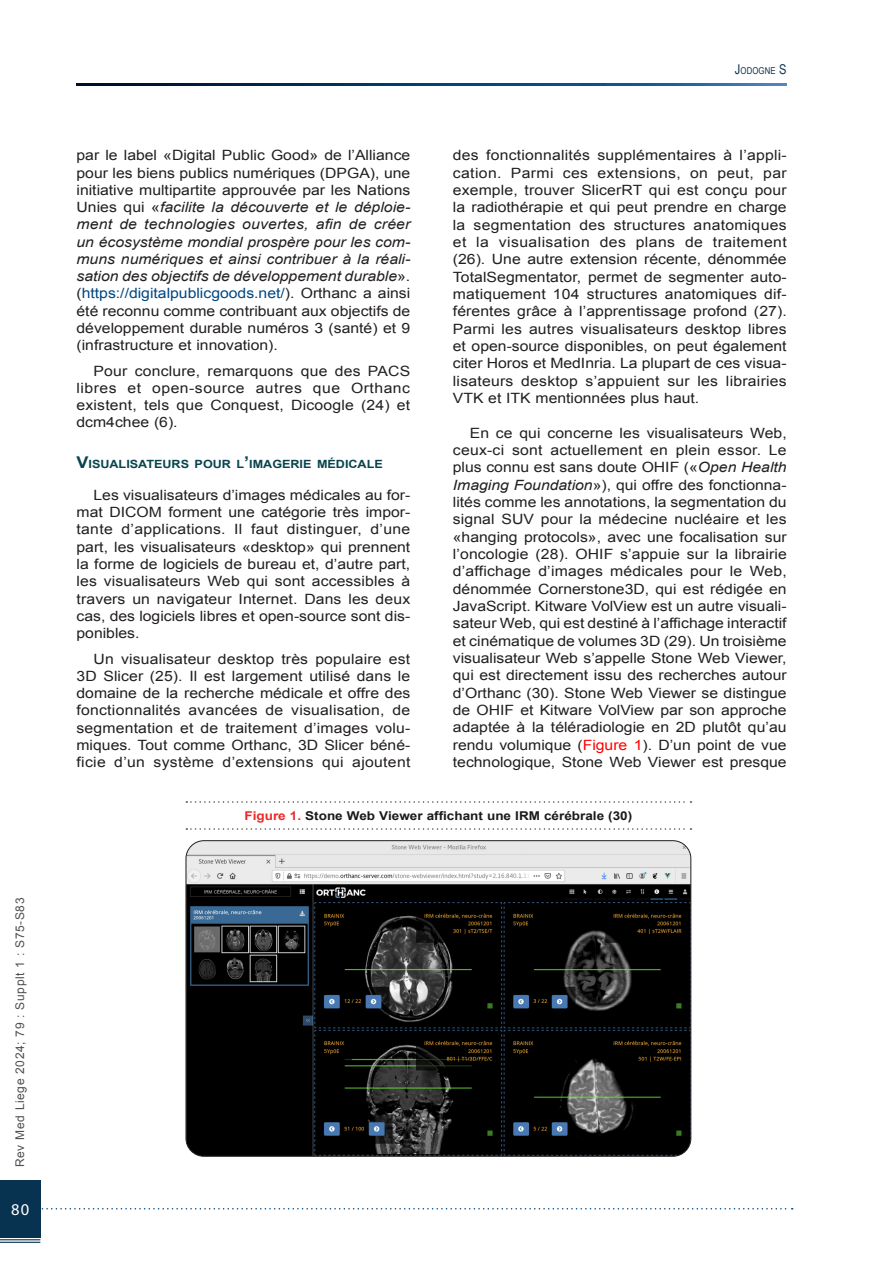
<style>
.page{position:relative;width:893px;height:1263px;background:#fff}
.page>*{position:absolute;margin:0;border:0;box-sizing:border-box;transform-origin:0 0}
.t1{font:16.5px "Myriad Pro";color:#fff}
.Texte_2020{font:14.1px/17.4px "Arial";color:#231f20;text-align:justify;scale:1.11 1}
.Légendes_Tab_et_Fig_2020{font:700 12.15px "Arial";color:#1a1a1a;scale:1.11 1}
.t2{font:12px "Arial";letter-spacing:.05em;color:#505050}
.Titre_2_2020{font:700 11.4px "Arial";color:#08444e;scale:1.11 1}
.t3{font:9.45px "Arial Narrow";letter-spacing:.015em;color:#073250}
.s1{font-style:italic}
.s2{color:#004782}
.s3{font-size:16.2px}
.s4{font-size:13.5px}
.s5{color:#f00}
.s6{color:#ee2928}
</style>
<div class="page">
<svg style="left:40px;top:1208px;width:753px;height:1px"></svg>
<div style="left:0;top:1180px;width:40px;height:57px;background:#073250"></div>
<hr style="left:0;top:1239px;width:40px;height:1px;background:#073250">
<hr style="left:0;top:1242px;width:40px;height:1px;background:#073250">
<svg style="left:77px;top:84px;width:710px;height:1px"></svg>
<img style="left:186px;top:841px;width:505px;height:315px">
<svg style="left:186px;top:801px;width:505px;height:2px"></svg>
<svg style="left:186px;top:828px;width:505px;height:2px"></svg>
<p class="t2" style="left:12px;top:1167px;width:271px;rotate:-90deg">Rev Med Liege 2024; 79 : Supplt 1 : S75-S83</p>
<p class="t1" style="left:11px;top:1199px;width:20px">80</p>
<p class="Texte_2020" style="left:77px;top:147px;width:302px">par le label «Digital Public Good» de l’Alliance pour les biens publics numériques (DPGA), une initiative multipartite approuvée par les Nations Unies qui «<span class="s1">facilite la découverte et le déploie&shy;ment de technologies ouvertes, afin de créer un écosystème mondial prospère pour les com&shy;muns numériques et ainsi contribuer à la réali&shy;sation des objectifs de développement durable</span>». (<span class="s2">https://digitalpublicgoods.net/</span>). Orthanc a ainsi été reconnu comme contribuant aux objectifs de développement durable numéros 3 (santé) et 9 (infrastructure et innovation).</p>
<p class="Texte_2020" style="left:77px;top:362px;width:302px;text-indent:17px">Pour conclure, remarquons que des PACS libres et open-source autres que Orthanc existent, tels que Conquest, Dicoogle (24) et dcm4chee (6).</p>
<p class="Titre_2_2020" style="left:77px;top:456px;width:277px"><span class="s3">V</span>ISUALISATEURS POUR L<span class="s3">’</span>IMAGERIE MÉDICALE</p>
<p class="Texte_2020" style="left:77px;top:487px;width:302px;text-indent:17px">Les visualisateurs d’images médicales au for&shy;mat DICOM forment une catégorie très impor&shy;tante d’applications. Il faut distinguer, d’une part, les visualisateurs «desktop» qui prennent la forme de logiciels de bureau et, d’autre part, les visualisateurs Web qui sont accessibles à travers un navigateur Internet. Dans les deux cas, des logiciels libres et open-source sont dis&shy;ponibles.</p>
<p class="Texte_2020" style="left:77px;top:650px;width:302px;text-indent:17px">Un visualisateur desktop très populaire est 3D Slicer (25). Il est largement utilisé dans le domaine de la recherche médicale et offre des fonctionnalités avancées de visualisation, de segmentation et de traitement d’images volu&shy;miques. Tout comme Orthanc, 3D Slicer béné&shy;ficie d’un système d’extensions qui ajoutent</p>
<p class="t3" style="left:735px;top:63px;width:53px"><span class="s4">J</span>ODOGNE <span class="s4">S</span></p>
<p class="Texte_2020" style="left:453px;top:147px;width:302px">des fonctionnalités supplémentaires à l’appli&shy;cation. Parmi ces extensions, on peut, par exemple, trouver SlicerRT qui est conçu pour la radiothérapie et qui peut prendre en charge la segmentation des structures anatomiques et la visualisation des plans de traitement (26). Une autre extension récente, dénommée TotalSegmentator, permet de segmenter auto&shy;matiquement 104 structures anatomiques dif&shy;férentes grâce à l’apprentissage profond (27).<br>Parmi les autres visualisateurs desktop libres et open-source disponibles, on peut également citer Horos et MedInria. La plupart de ces visua&shy;lisateurs desktop s’appuient sur les librairies VTK et ITK mentionnées plus haut.</p>
<p class="Texte_2020" style="left:453px;top:424px;width:302px;text-indent:17px">En ce qui concerne les visualisateurs Web, ceux-ci sont actuellement en plein essor. Le plus connu est sans doute OHIF («<span class="s1">Open Health Imaging Foundation</span>»), qui offre des fonctionna&shy;lités comme les annotations, la segmentation du signal SUV pour la médecine nucléaire et les «hanging protocols», avec une focalisation sur l’oncologie (28). OHIF s’appuie sur la librairie d’affichage d’images médicales pour le Web, dénommée Cornerstone3D, qui est rédigée en JavaScript. Kitware VolView est un autre visuali&shy;sateur Web, qui est destiné à l’affichage interactif et cinématique de volumes 3D (29). Un troisième visualisateur Web s’appelle Stone Web Viewer, qui est directement issu des recherches autour d’Orthanc (30). Stone Web Viewer se distingue de OHIF et Kitware VolView par son approche adaptée à la téléradiologie en 2D plutôt qu’au rendu volumique (<span class="s5">Figure 1</span>). D’un point de vue technologique, Stone Web Viewer est presque</p>
<p class="Légendes_Tab_et_Fig_2020" style="left:245px;top:807px;width:351px"><span class="s6">Figure 1.</span> Stone Web Viewer affichant une IRM cérébrale (30)</p>
</div>
